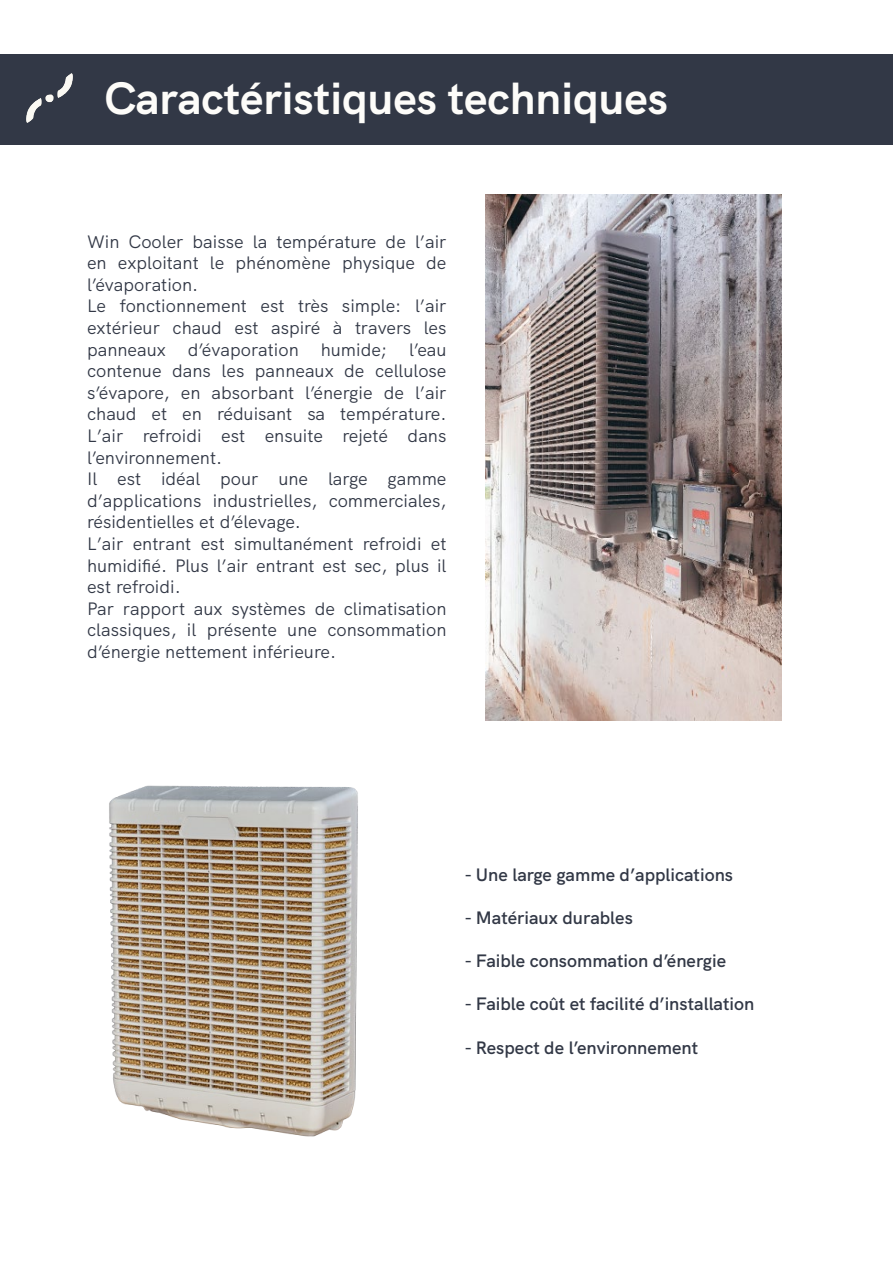
<style>
.page{position:relative;width:893px;height:1263px;background:#fff}
.page>*{position:absolute;margin:0;border:0;box-sizing:border-box;transform-origin:0 0}
.t1{font:700 45px "HK Grotesk";color:#fdfcf9}
.t2{font:18px/21.6px "HK Grotesk";color:#323846;text-align:justify}
.t3{font:600 18px "HK Grotesk";color:#323846}
</style>
<div class="page">
<div style="left:0;top:54px;width:893px;height:91px;background:#323846"></div>
<img style="left:26px;top:73px;width:47px;height:50px">
<img style="left:109px;top:785px;width:249px;height:352px">
<img style="left:485px;top:195px;width:296px;height:525px">
<p class="t1" style="left:104px;top:63px;width:565px">Caractéristiques techniques</p>
<p class="t2" style="left:87px;top:229px;width:361px">Win Cooler baisse la température de l’air en exploitant le phénomène physique de l’évaporation.</p>
<p class="t2" style="left:87px;top:294px;width:361px">Le fonctionnement est très simple: l’air extérieur chaud est aspiré à travers les panneaux d’évaporation humide; l’eau contenue dans les panneaux de cellulose s’évapore, en absorbant l’énergie de l’air chaud et en réduisant sa température.<br>L’air refroidi est ensuite rejeté dans l’environnement.</p>
<p class="t2" style="left:87px;top:467px;width:361px">Il est idéal pour une large gamme d’applications industrielles, commerciales, résidentielles et d’élevage.</p>
<p class="t2" style="left:87px;top:531px;width:361px">L’air entrant est simultanément refroidi et humidifié. Plus l’air entrant est sec, plus il est refroidi.</p>
<p class="t2" style="left:87px;top:596px;width:361px">Par rapport aux systèmes de climatisation classiques, il présente une consommation d’énergie nettement inférieure.</p>
<p class="t3" style="left:465px;top:860px;width:270px">- Une large gamme d’applications</p>
<p class="t3" style="left:465px;top:904px;width:170px">- Matériaux durables</p>
<p class="t3" style="left:465px;top:947px;width:263px">- Faible consommation d’énergie</p>
<p class="t3" style="left:465px;top:990px;width:291px">- Faible coût et facilité d’installation</p>
<p class="t3" style="left:465px;top:1033px;width:235px">- Respect de l’environnement</p>
</div>
